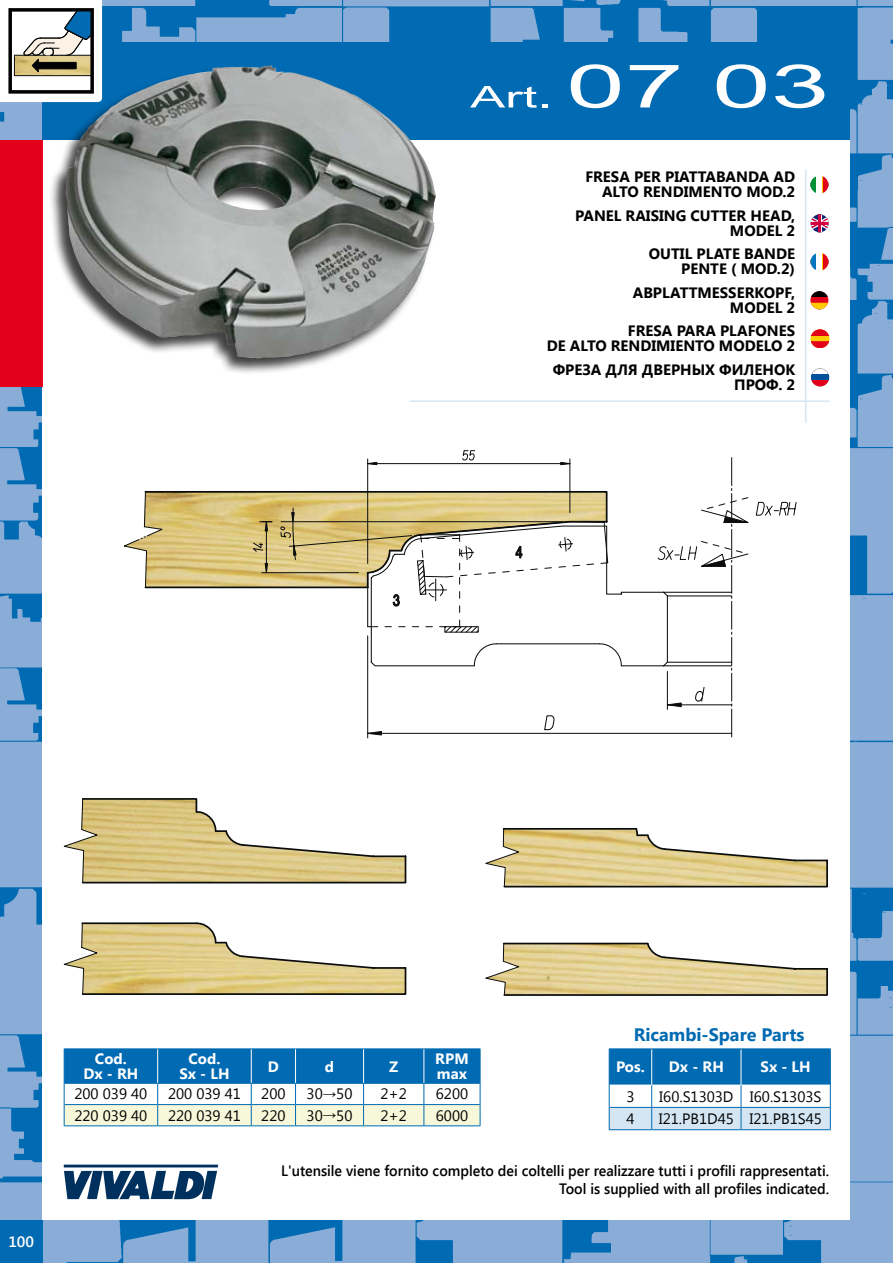
<style>
.page{position:relative;width:893px;height:1263px;background:#fff}
.page>*{position:absolute;margin:0;border:0;box-sizing:border-box;transform-origin:0 0}
.t1{font:30px "Arial";color:#fff;scale:1.75 1}
.t2{font:700 18px "Segoe UI";color:#006ab2}
.t3{font:700 15px/15px "Segoe UI";color:#000;text-align:right}
.t4{font:600 15px/18px "Segoe UI";color:#000;text-align:right;scale:.95 1}
.t5{font:15px "Segoe UI";color:#000}
.t6{font:700 15px/15px "Segoe UI";color:#fff;text-align:center}
.t7{font:600 15px "Segoe UI";color:#fff}
.s1{font-size:60px}
.s2{font-family:"Arial";font-size:13.5px}
</style>
<div class="page">
<img style="left:0;top:0;width:893px;height:1263px">
<div style="left:43px;top:43px;width:807px;height:1177px;background:#fff"></div>
<div style="left:43px;top:43px;width:807px;height:97px;background:#006ab2"></div>
<div style="left:0;top:1220px;width:43px;height:43px;background:#006ab2"></div>
<svg style="left:64px;top:1164px;width:154px;height:35px"></svg>
<hr style="left:805px;top:170px;width:1px;height:253px;background:#d4e6f4">
<hr style="left:410px;top:400px;width:419px;height:2px;background:#d4e6f4">
<svg style="left:810px;top:176px;width:18px;height:18px"></svg>
<svg style="left:810px;top:291px;width:18px;height:18px"></svg>
<svg style="left:811px;top:214px;width:18px;height:18px"></svg>
<svg style="left:810px;top:253px;width:18px;height:18px"></svg>
<svg style="left:811px;top:330px;width:18px;height:18px"></svg>
<div style="left:811px;top:368px;width:18px;height:18px;border:1px solid #87888a;border-radius:50%"></div>
<div style="left:811px;top:374px;width:18px;height:6px;background:#00519e"></div>
<svg style="left:811px;top:380px;width:18px;height:6px"></svg>
<svg style="left:64px;top:958px;width:17px;height:11px"></svg>
<svg style="left:485px;top:943px;width:343px;height:53px"></svg>
<svg style="left:485px;top:829px;width:343px;height:59px"></svg>
<svg style="left:64px;top:840px;width:17px;height:11px"></svg>
<svg style="left:81px;top:798px;width:326px;height:197px"></svg>
<hr style="left:609px;top:1048px;width:43px;height:1px;background:#006ab2">
<hr style="left:652px;top:1048px;width:89px;height:1px;background:#006ab2">
<hr style="left:741px;top:1048px;width:90px;height:1px;background:#006ab2">
<svg style="left:609px;top:1049px;width:222px;height:81px"></svg>
<svg style="left:64px;top:1049px;width:417px;height:77px"></svg>
<hr style="left:64px;top:1048px;width:94px;height:1px;background:#006ab2">
<hr style="left:64px;top:1049px;width:1px;height:34px;background:#006ab2">
<hr style="left:158px;top:1048px;width:93px;height:1px;background:#006ab2">
<hr style="left:251px;top:1048px;width:45px;height:1px;background:#006ab2">
<hr style="left:296px;top:1048px;width:68px;height:1px;background:#006ab2">
<hr style="left:364px;top:1048px;width:60px;height:1px;background:#006ab2">
<hr style="left:424px;top:1048px;width:56px;height:1px;background:#006ab2">
<hr style="left:480px;top:1049px;width:1px;height:34px;background:#006ab2">
<hr style="left:157px;top:1049px;width:1px;height:34px;background:#fff">
<hr style="left:251px;top:1049px;width:1px;height:34px;background:#fff">
<hr style="left:295px;top:1049px;width:1px;height:34px;background:#fff">
<hr style="left:363px;top:1049px;width:1px;height:34px;background:#fff">
<hr style="left:424px;top:1049px;width:1px;height:34px;background:#fff">
<hr style="left:65px;top:1083px;width:93px;height:1px;background:#006ab2">
<hr style="left:158px;top:1083px;width:93px;height:1px;background:#006ab2">
<hr style="left:251px;top:1083px;width:45px;height:1px;background:#006ab2">
<hr style="left:296px;top:1083px;width:68px;height:1px;background:#006ab2">
<hr style="left:364px;top:1083px;width:60px;height:1px;background:#006ab2">
<hr style="left:424px;top:1083px;width:56px;height:1px;background:#006ab2">
<svg style="left:123px;top:450px;width:674px;height:287px"></svg>
<div style="left:48px;top:65px;width:388px;height:310px;background:#000;opacity:.75"></div>
<img style="left:65px;top:66px;width:371px;height:293px">
<svg style="left:0;top:0;width:102px;height:102px"></svg>
<div style="left:0;top:140px;width:43px;height:247px;background:#e2001a"></div>
<h1 class="t1" style="left:470px;top:77px;width:207px">Art. <span class="s1">07 03</span></h1>
<p class="t3" style="left:585px;top:168px;width:211px">FRESA PER PIATTABANDA AD<br>ALTO RENDIMENTO MOD.2</p>
<p class="t3" style="left:575px;top:207px;width:222px">PANEL RAISING CUTTER HEAD,<br>MODEL 2</p>
<p class="t3" style="left:649px;top:245px;width:148px">OUTIL PLATE BANDE<br>PENTE ( MOD.2)</p>
<p class="t3" style="left:633px;top:284px;width:164px">ABPLATTMESSERKOPF,<br>MODEL 2</p>
<p class="t3" style="left:547px;top:322px;width:250px">FRESA PARA PLAFONES<br>DE ALTO RENDIMIENTO MODELO 2</p>
<p class="t3" style="left:553px;top:361px;width:244px">ФРЕЗА ДЛЯ ДВЕРНЫХ ФИЛЕНОК<br>ПРОФ. 2</p>
<p class="t7" style="left:8px;top:1231px;width:27px">100</p>
<p class="t6" style="left:83px;top:1050px;width:56px">Cod.<br>Dx - RH</p>
<p class="t6" style="left:179px;top:1050px;width:52px">Cod.<br>Sx - LH</p>
<p class="t6" style="left:268px;top:1058px;width:13px">D</p>
<p class="t6" style="left:325px;top:1058px;width:11px">d</p>
<p class="t6" style="left:389px;top:1058px;width:11px">Z</p>
<p class="t6" style="left:435px;top:1050px;width:35px;text-align:left">RPM max</p>
<p class="t5" style="left:74px;top:1084px;width:74px">200 039 40</p>
<p class="t5" style="left:168px;top:1084px;width:74px">200 039 41</p>
<p class="t5" style="left:261px;top:1084px;width:26px">200</p>
<p class="t5" style="left:307px;top:1084px;width:47px">30<span class="s2">→</span>50</p>
<p class="t5" style="left:381px;top:1084px;width:28px">2+2</p>
<p class="t5" style="left:436px;top:1084px;width:34px">6200</p>
<p class="t5" style="left:74px;top:1105px;width:74px">220 039 40</p>
<p class="t5" style="left:168px;top:1105px;width:74px">220 039 41</p>
<p class="t5" style="left:261px;top:1105px;width:26px">220</p>
<p class="t5" style="left:307px;top:1105px;width:47px">30<span class="s2">→</span>50</p>
<p class="t5" style="left:381px;top:1105px;width:28px">2+2</p>
<p class="t5" style="left:436px;top:1105px;width:34px">6000</p>
<p class="t2" style="left:634px;top:1021px;width:172px">Ricambi-Spare Parts</p>
<p class="t6" style="left:616px;top:1059px;width:30px">Pos.</p>
<p class="t6" style="left:669px;top:1059px;width:56px">Dx - RH</p>
<p class="t6" style="left:761px;top:1059px;width:52px">Sx - LH</p>
<p class="t5" style="left:626px;top:1086px;width:10px">3</p>
<p class="t5" style="left:659px;top:1086px;width:164px">I60.S1303D I60.S1303S</p>
<p class="t5" style="left:626px;top:1108px;width:10px">4</p>
<p class="t5" style="left:659px;top:1108px;width:165px">I21.PB1D45 I21.PB1S45</p>
<p class="t4" style="left:281px;top:1161px;width:578px">L'utensile viene fornito completo dei coltelli per realizzare tutti i profili rappresentati.<br>Tool is supplied with all profiles indicated.</p>
</div>
